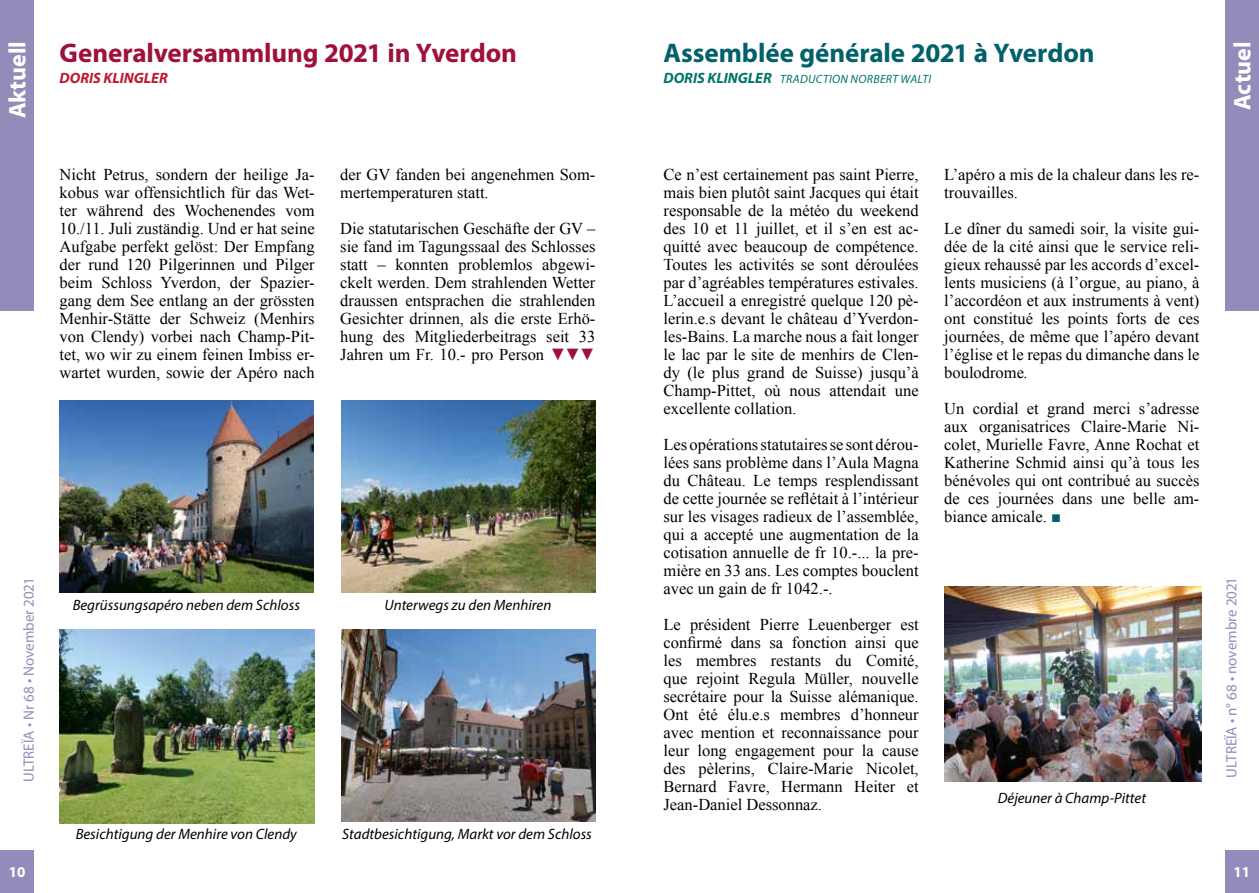
<style>
.page{position:relative;width:1259px;height:893px;background:#fff}
.page>*{position:absolute;margin:0;border:0;box-sizing:border-box;transform-origin:0 0}
.t1{font:700 27px "Myriad Pro";letter-spacing:-.005em;color:#9f103b}
.t2{font:700 27px "Myriad Pro";letter-spacing:-.005em;color:#00616a}
.t3{font:700 24px "Myriad Pro";color:#fff}
.t4{font:16.5px/18px "Times New Roman";color:#000;text-align:justify}
.t5{font:italic 15px "Myriad Pro";color:#000}
.t6{font:15px "Myriad Pro";color:#938cbb}
.t7{font:italic 700 15px "Myriad Pro";color:#bb1830}
.t8{font:700 15px "Myriad Pro";color:#fff}
.t9{font:italic 12px "Myriad Pro";letter-spacing:.03em;color:#007469}
.s1{font-weight:700;font-size:15px}
.s2{color:#9f103b}
.s3{font-style:italic}
.s4{font-style:italic;color:#00616a}
</style>
<div class="page">
<div style="left:1225px;top:0;width:34px;height:310px;background:#938cbb"></div>
<div style="left:1225px;top:850px;width:34px;height:43px;background:#938cbb"></div>
<div style="left:0;top:0;width:34px;height:310px;background:#938cbb"></div>
<div style="left:0;top:850px;width:34px;height:43px;background:#938cbb"></div>
<img style="left:60px;top:401px;width:253px;height:192px">
<img style="left:60px;top:630px;width:255px;height:193px">
<img style="left:342px;top:629px;width:253px;height:192px">
<img style="left:944px;top:587px;width:258px;height:195px">
<img style="left:342px;top:401px;width:253px;height:192px">
<h2 class="t3" style="left:2px;top:118px;width:79px;rotate:-90deg">Aktuell</h2>
<h1 class="t1" style="left:60px;top:35px;width:459px">Generalversammlung 2021 in Yverdon</h1>
<p class="t7" style="left:60px;top:68px;width:110px">DORIS KLINGLER</p>
<h1 class="t2" style="left:663px;top:35px;width:433px">Assemblée générale 2021 à Yverdon</h1>
<p class="t9" style="left:663px;top:71px;width:269px"><span class="s1">DORIS KLINGLER</span> TRADUCTION NORBERT WALTI</p>
<h2 class="t3" style="left:1226px;top:110px;width:70px;rotate:-90deg">Actuel</h2>
<p class="t4" style="left:60px;top:165px;width:257px">Nicht Petrus, sondern der heilige Ja&shy;kobus war offensichtlich für das Wet&shy;ter während des Wochenendes vom 10./11. Juli zuständig. Und er hat seine Aufgabe perfekt gelöst: Der Empfang der rund 120 Pilgerinnen und Pilger beim Schloss Yverdon, der Spazier&shy;gang dem See entlang an der grössten Menhir-Stätte der Schweiz (Menhirs von Clendy) vorbei nach Champ-Pit&shy;tet, wo wir zu einem feinen Imbiss er&shy;wartet wurden, sowie der Apéro nach</p>
<p class="t4" style="left:340px;top:165px;width:257px">der GV fanden bei angenehmen Som&shy;mertemperaturen statt.</p>
<p class="t4" style="left:340px;top:219px;width:257px">Die statutarischen Geschäfte der GV – sie fand im Tagungssaal des Schlosses statt – konnten problemlos abgewi&shy;ckelt werden. Dem strahlenden Wetter draussen entsprachen die strahlenden Gesichter drinnen, als die erste Erhö&shy;hung des Mitgliederbeitrags seit 33<br>Jahren um Fr. 10.- pro Person <span class="s2">▼▼▼</span></p>
<p class="t4" style="left:944px;top:165px;width:257px">L’apéro a mis de la chaleur dans les re&shy;trouvailles.</p>
<p class="t4" style="left:944px;top:219px;width:257px">Le dîner du samedi soir, la visite gui&shy;dée de la cité ainsi que le service reli&shy;gieux rehaussé par les accords d’excel&shy;lents musiciens (à l’orgue, au piano, à l’accordéon et aux instruments à vent) ont constitué les points forts de ces journées, de même que l’apéro devant l’église et le repas du dimanche dans le boulodrome<span class="s3">.</span></p>
<p class="t4" style="left:944px;top:399px;width:257px">Un cordial et grand merci s’adresse aux organisatrices Claire-Marie Ni&shy;colet, Murielle Favre, Anne Rochat et Katherine Schmid ainsi qu’à tous les bénévoles qui ont contribué au succès de ces journées dans une belle am&shy;biance amicale. <span class="s4">■</span></p>
<p class="t4" style="left:663px;top:165px;width:257px">Ce n’est certainement pas saint Pierre, mais bien plutôt saint Jacques qui était responsable de la météo du weekend des 10 et 11 juillet, et il s’en est ac&shy;quitté avec beaucoup de compétence.<br>Toutes les activités se sont déroulées par d’agréables températures estivales.<br>L’accueil a enregistré quelque 120 pè&shy;lerin.e.s devant le château d’Yverdon&shy;les-Bains. La marche nous a fait longer le lac par le site de menhirs de Clen&shy;dy (le plus grand de Suisse) jusqu’à Champ-Pittet, où nous attendait une excellente collation.</p>
<p class="t4" style="left:663px;top:435px;width:257px">Les opérations statutaires se sont dérou&shy;lées sans problème dans l’Aula Magna du Château. Le temps resplendissant de cette journée se reflétait à l’intérieur sur les visages radieux de l’assemblée, qui a accepté une augmentation de la cotisation annuelle de fr 10.-... la pre&shy;mière en 33 ans. Les comptes bouclent avec un gain de fr 1042.-.</p>
<p class="t4" style="left:663px;top:615px;width:257px">Le président Pierre Leuenberger est confirmé dans sa fonction ainsi que les membres restants du Comité, que rejoint Regula Müller, nouvelle secrétaire pour la Suisse alémanique.<br>Ont été élu.e.s membres d’honneur avec mention et reconnaissance pour leur long engagement pour la cause des pèlerins, Claire-Marie Nicolet, Bernard Favre, Hermann Heiter et Jean-Daniel Dessonnaz.</p>
<p class="t6" style="left:20px;top:782px;width:206px;rotate:-90deg">ULTREÏA • Nr 68 • November 2021</p>
<p class="t6" style="left:1222px;top:778px;width:202px;rotate:-90deg">ULTREÏA • n° 68 • novembre 2021</p>
<p class="t5" style="left:73px;top:595px;width:229px">Begrüssungsapéro neben dem Schloss</p>
<p class="t5" style="left:384px;top:595px;width:168px">Unterwegs zu den Menhiren</p>
<p class="t5" style="left:997px;top:789px;width:150px">Déjeuner à Champ-Pittet</p>
<p class="t8" style="left:9px;top:862px;width:18px">10</p>
<p class="t5" style="left:76px;top:824px;width:223px">Besichtigung der Menhire von Clendy</p>
<p class="t5" style="left:342px;top:824px;width:251px">Stadtbesichtigung, Markt vor dem Schloss</p>
<p class="t8" style="left:1233px;top:862px;width:18px">11</p>
</div>
